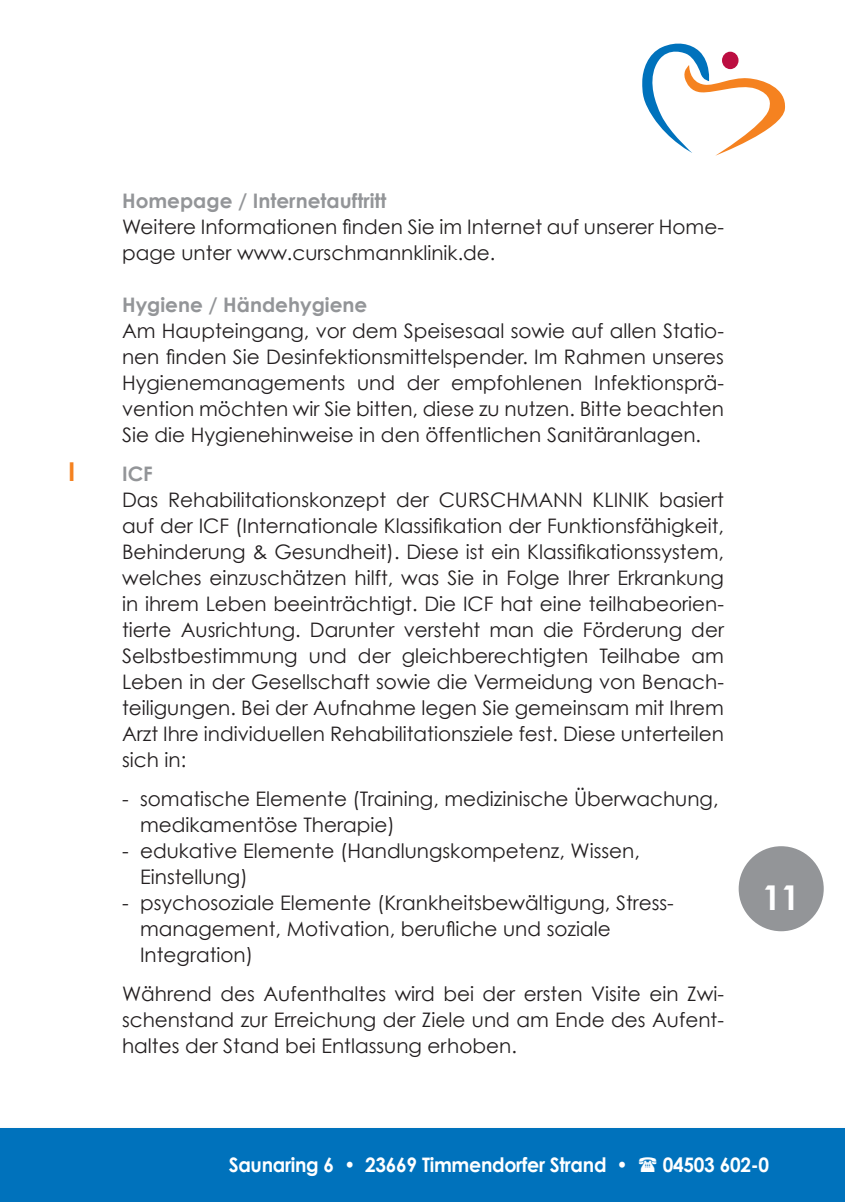
<style>
.page{position:relative;width:845px;height:1202px;background:#fff}
.page>*{position:absolute;margin:0;border:0;box-sizing:border-box;transform-origin:0 0}
.t1{font:700 34.2px "Century Gothic";color:#fff}
.t2{font:700 26px "Century Gothic";color:#f58220}
.t3{font:20px/26px "Century Gothic";color:#231f20}
.t4{font:700 20px "Century Gothic";color:#939598}
.t5{font:700 20px "Century Gothic";letter-spacing:-.015em;color:#fff;scale:.95 1}
</style>
<div class="page">
<div style="left:0;top:1128px;width:845px;height:74px;background:#0072bc"></div>
<div style="left:738px;top:846px;width:85px;height:85px;background:#939598;border-radius:50%"></div>
<svg style="left:642px;top:44px;width:143px;height:112px"></svg>
<p class="t4" style="left:122px;top:192px;width:266px">Homepage / Internetauftritt</p>
<p class="t3" style="left:122px;top:213px;width:603px">Weitere Informationen finden Sie im Internet auf unserer Home&shy;page unter www.curschmannklinik.de.</p>
<p class="t4" style="left:122px;top:296px;width:247px">Hygiene / Händehygiene</p>
<p class="t3" style="left:122px;top:319px;width:603px;text-align:justify">Am Haupteingang, vor dem Speisesaal sowie auf allen Statio&shy;nen finden Sie Desinfektionsmittelspender. Im Rahmen unseres Hygienemanagements und der empfohlenen Infektionsprä&shy;vention möchten wir Sie bitten, diese zu nutzen. Bitte beachten Sie die Hygienehinweise in den öffentlichen Sanitäranlagen.</p>
<h2 class="t2" style="left:68px;top:461px;width:9px">I</h2>
<p class="t4" style="left:122px;top:465px;width:32px">ICF</p>
<p class="t3" style="left:122px;top:488px;width:603px;text-align:justify">Das Rehabilitationskonzept der CURSCHMANN KLINIK basiert auf der ICF (Internationale Klassifikation der Funktionsfähigkeit, Behinderung &amp; Gesundheit). Diese ist ein Klassifikationssystem, welches einzuschätzen hilft, was Sie in Folge Ihrer Erkrankung in ihrem Leben beeinträchtigt. Die ICF hat eine teilhabeorien&shy;tierte Ausrichtung. Darunter versteht man die Förderung der Selbstbestimmung und der gleichberechtigten Teilhabe am Leben in der Gesellschaft sowie die Vermeidung von Benach&shy;teiligungen. Bei der Aufnahme legen Sie gemeinsam mit Ihrem Arzt Ihre individuellen Rehabilitationsziele fest. Diese unterteilen sich in:</p>
<p class="t3" style="left:140px;top:787px;width:580px;text-indent:-18px">- somatische Elemente (Training, medizinische Überwachung, medikamentöse Therapie)</p>
<p class="t3" style="left:140px;top:839px;width:501px;text-indent:-18px">- edukative Elemente (Handlungskompetenz, Wissen,<br>Einstellung)</p>
<p class="t3" style="left:140px;top:891px;width:535px;text-indent:-18px">- psychosoziale Elemente (Krankheitsbewältigung, Stress&shy;management, Motivation, berufliche und soziale<br>Integration)</p>
<p class="t3" style="left:122px;top:982px;width:603px;text-align:justify">Während des Aufenthaltes wird bei der ersten Visite ein Zwi&shy;schenstand zur Erreichung der Ziele und am Ende des Aufent&shy;haltes der Stand bei Entlassung erhoben.</p>
<h1 class="t1" style="left:762px;top:883px;width:39px">11</h1>
<p class="t5" style="left:229px;top:1157px;width:421px">Saunaring 6 • 23669 Timmendorfer Strand •</p>
<p class="t5" style="left:663px;top:1157px;width:113px">04503 602-0</p>
</div>
